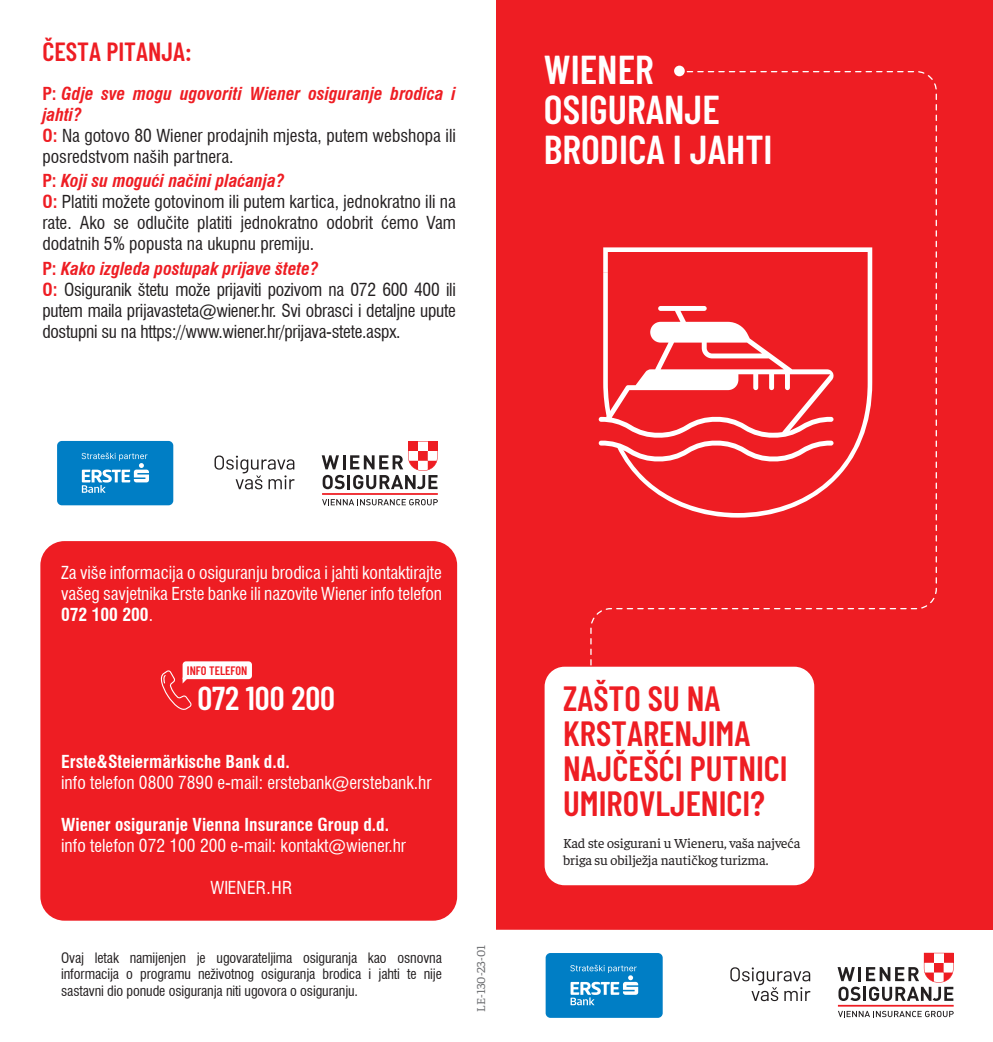
<style>
.page{position:relative;width:993px;height:1042px;background:#fff}
.page>*{position:absolute;margin:0;border:0;box-sizing:border-box;transform-origin:0 0}
.t1{font:600 40.25px/40.2px "Barlow Condensed";color:#fff}
.t2{font:600 35px/35px "Barlow Condensed";color:#ee1d23}
.t3{font:600 33.07px "Barlow Condensed";color:#fff}
.t4{font:600 26.25px "Barlow Condensed";color:#ee1d23}
.t5{font:condensed 17.5px/21px "Swiss 721 BT";color:#231f20}
.t6{font:condensed 17.5px/21px "Swiss 721 BT";color:#fff;text-align:justify}
.t7{font:700 condensed 17.5px "Swiss 721 BT";color:#fff}
.t8{font:condensed 14px/16.8px "Swiss 721 BT";letter-spacing:-.01em;color:#231f20;text-align:justify}
.t9{font:14px/16.8px "Faustina";letter-spacing:-.01em;color:#231f20}
.t10{font:12.25px "Faustina";letter-spacing:.005em;color:#6c6d70}
.t11{font:600 12.25px "Barlow Condensed";color:#ee1d23}
.s1{font-weight:700;color:#ee1d23}
.s2{font-weight:700;font-style:italic;color:#ee1d23}
.s3{font-weight:700}
</style>
<div class="page">
<div style="left:496px;top:0;width:496px;height:930px;background:#ee1d23"></div>
<svg style="left:589px;top:70px;width:348px;height:673px"></svg>
<div style="left:544px;top:667px;width:270px;height:218px;background:#fff;border-radius:20px"></div>
<div style="left:674px;top:66px;width:10px;height:10px;background:#fff;border-radius:50%"></div>
<svg style="left:603px;top:247px;width:268px;height:270px"></svg>
<svg style="left:598px;top:273px;width:235px;height:189px"></svg>
<svg style="left:547px;top:952px;width:407px;height:66px"></svg>
<div style="left:40px;top:541px;width:417px;height:379px;background:#ee1d23;border-radius:24px"></div>
<svg style="left:160px;top:661px;width:92px;height:49px"></svg>
<svg style="left:730px;top:967px;width:80px;height:34px"></svg>
<hr style="left:837px;top:1005px;width:116px;height:1px;background:#ee1d23">
<svg style="left:837px;top:1011px;width:116px;height:6px"></svg>
<svg style="left:837px;top:953px;width:116px;height:48px"></svg>
<div style="left:545px;top:953px;width:117px;height:65px;background:#007ec5;border-radius:5px"></div>
<svg style="left:570px;top:965px;width:68px;height:40px"></svg>
<svg style="left:214px;top:455px;width:80px;height:34px"></svg>
<hr style="left:322px;top:493px;width:115px;height:2px;background:#ee1d23">
<hr style="left:347px;top:475px;width:3px;height:14px;background:#231f20">
<svg style="left:322px;top:475px;width:22px;height:14px"></svg>
<hr style="left:342px;top:455px;width:3px;height:14px;background:#231f20">
<svg style="left:321px;top:455px;width:18px;height:14px"></svg>
<svg style="left:322px;top:499px;width:115px;height:6px"></svg>
<svg style="left:350px;top:441px;width:87px;height:48px"></svg>
<div style="left:57px;top:441px;width:116px;height:64px;background:#007ec5;border-radius:5px"></div>
<svg style="left:82px;top:453px;width:67px;height:40px"></svg>
<h3 class="t4" style="left:42px;top:33px;width:151px">ČESTA PITANJA:</h3>
<p class="t5" style="left:42px;top:83px;width:415px"><span class="s1">P:</span> <span class="s2">Gdje sve mogu ugovoriti Wiener osiguranje brodica i jahti?<br></span><span class="s1">O:</span> Na gotovo 80 Wiener prodajnih mjesta, putem webshopa ili posredstvom naših partnera.</p>
<p class="t5" style="left:42px;top:170px;width:415px"><span class="s1">P:</span> <span class="s2">Koji su mogući načini plaćanja?<br></span><span class="s1">O:</span> Platiti možete gotovinom ili putem kartica, jednokratno ili na rate. Ako se odlučite platiti jednokratno odobrit ćemo Vam dodatnih 5% popusta na ukupnu premiju.</p>
<p class="t5" style="left:42px;top:258px;width:415px"><span class="s1">P:</span> <span class="s2">Kako izgleda postupak prijave štete?<br></span><span class="s1">O:</span> Osiguranik štetu može prijaviti pozivom na 072 600 400 ili putem maila prijavasteta@wiener.hr. Svi obrasci i detaljne upute dostupni su na https://www.wiener.hr/prijava-stete.aspx.</p>
<h1 class="t1" style="left:544px;top:46px;width:230px">WIENER<br>OSIGURANJE<br>BRODICA I JAHTI</h1>
<p class="t6" style="left:61px;top:562px;width:382px">Za više informacija o osiguranju brodica i jahti kontaktirajte vašeg savjetnika Erste banke ili nazovite Wiener info telefon <span class="s3">072 100 200</span>.</p>
<p class="t11" style="left:187px;top:662px;width:62px">INFO TELEFON</p>
<h3 class="t3" style="left:197px;top:675px;width:139px">072 100 200</h3>
<p class="t7" style="left:61px;top:751px;width:230px">Erste&amp;Steiermärkische Bank d.d.</p>
<p class="t6" style="left:61px;top:772px;width:372px">info telefon 0800 7890 e-mail: erstebank@erstebank.hr</p>
<p class="t7" style="left:61px;top:814px;width:329px">Wiener osiguranje Vienna Insurance Group d.d.</p>
<p class="t6" style="left:61px;top:835px;width:346px">info telefon 072 100 200 e-mail: kontakt@wiener.hr</p>
<p class="t6" style="left:210px;top:877px;width:83px">WIENER.HR</p>
<p class="t8" style="left:61px;top:949px;width:382px">Ovaj letak namijenjen je ugovarateljima osiguranja kao osnovna informacija o programu neživotnog osiguranja brodica i jahti te nije sastavni dio ponude osiguranja niti ugovora o osiguranju.</p>
<p class="t10" style="left:472px;top:1011px;width:68px;rotate:-90deg">LE-130-23-01</p>
<h2 class="t2" style="left:563px;top:678px;width:226px">ZAŠTO SU NA<br>KRSTARENJIMA<br>NAJČEŠĆI PUTNICI<br>UMIROVLJENICI?</h2>
<p class="t9" style="left:563px;top:834px;width:239px">Kad ste osigurani u Wieneru, vaša najveća briga su obilježja nautičkog turizma.</p>
</div>
